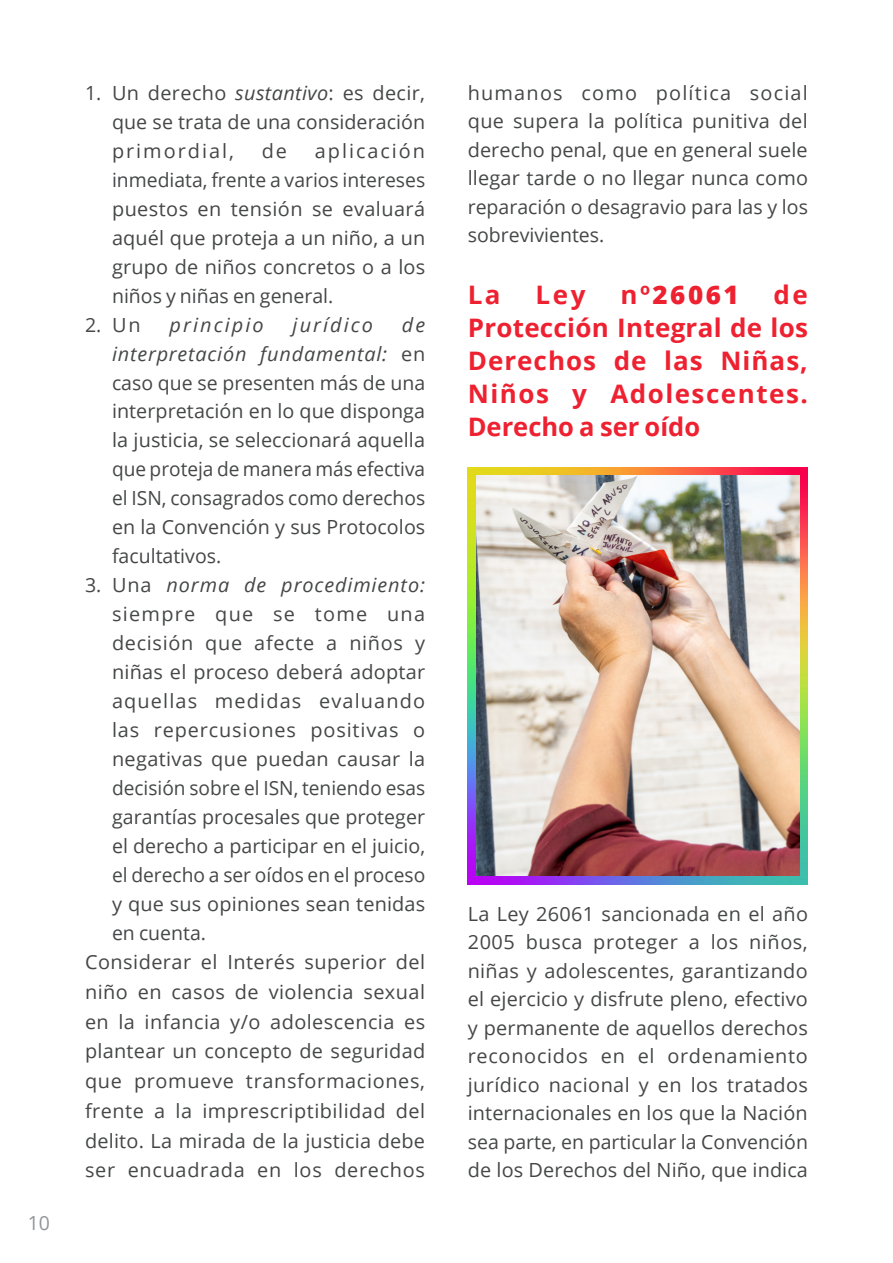
<style>
.page{position:relative;width:893px;height:1263px;background:#fff}
.page>*{position:absolute;margin:0;border:0;box-sizing:border-box;transform-origin:0 0}
.t1{font:700 25.5px/33px "Open Sans";letter-spacing:.04em;color:#ee2131;text-align:justify}
.t2{font:800 25.5px "Open Sans";letter-spacing:.095em;color:#ee2131}
.t3{font:19.5px/29px "Open Sans";letter-spacing:.005em;color:#454647;text-align:justify}
.t4{font:italic 19.5px "Open Sans";letter-spacing:.105em;color:#454647}
.t5{font:19.5px "Open Sans";color:#939598}
.s1{font-style:italic}
.s2{font-weight:700}
</style>
<div class="page">
<img style="left:468px;top:467px;width:340px;height:417px">
<img style="left:476px;top:476px;width:323px;height:400px">
<p class="t5" style="left:28px;top:1209px;width:24px">10</p>
<p class="t3" style="left:112px;top:78px;width:315px;text-indent:-27px">1. Un derecho <span class="s1">sustantivo</span>: es decir, que se trata de una consideración primordial,</p>
<p class="t3" style="left:112px;top:136px;width:315px;text-indent:203px">aplicación inmediata, frente a varios intereses puestos en tensión se evaluará aquél que proteja a un niño, a un grupo de niños concretos o a los niños y niñas en general.</p>
<p class="t3" style="left:85px;top:310px;width:57px">2. Un</p>
<p class="t4" style="left:170px;top:311px;width:96px">principio</p>
<p class="t4" style="left:293px;top:311px;width:82px">jurídico</p>
<p class="t3" style="left:262px;top:136px;width:27px">de</p>
<p class="t3" style="left:112px;top:310px;width:315px;text-indent:290px"><span class="s1">de interpretación fundamental:</span> en caso que se presenten más de una interpretación en lo que disponga la justicia, se seleccionará aquella que proteja de manera más efectiva el ISN, consagrados como derechos en la Convención y sus Protocolos facultativos.</p>
<p class="t3" style="left:112px;top:570px;width:315px;text-indent:-27px">3. Una <span class="s1">norma de procedimiento: </span>siempre que se tome una decisión que afecte a niños y niñas el proceso deberá adoptar aquellas medidas evaluando las repercusiones positivas o negativas que puedan causar la decisión sobre el ISN, teniendo esas garantías procesales que proteger el derecho a participar en el juicio, el derecho a ser oídos en el proceso y que sus opiniones sean tenidas en cuenta.</p>
<p class="t3" style="left:85px;top:947px;width:342px;line-height:29.7px">Considerar el Interés superior del niño en casos de violencia sexual en la infancia y/o adolescencia es plantear un concepto de seguridad que promueve transformaciones, frente a la imprescriptibilidad del delito. La mirada de la justicia debe ser encuadrada en los derechos</p>
<p class="t3" style="left:468px;top:78px;width:342px;line-height:28.5px">humanos como política social que supera la política punitiva del derecho penal, que en general suele llegar tarde o no llegar nunca como reparación o desagravio para las y los sobrevivientes.</p>
<p class="t1" style="left:468px;top:278px;width:342px;text-indent:306px">de Protección Integral de los Derechos de las Niñas, Niños y Adolescentes.<br>Derecho a ser oído</p>
<p class="t1" style="left:468px;top:278px;width:34px">La</p>
<p class="t1" style="left:536px;top:278px;width:51px">Ley</p>
<p class="t2" style="left:620px;top:275px;width:120px"><span class="s2">nº</span>26061</p>
<p class="t3" style="left:468px;top:899px;width:342px;line-height:28.5px">La Ley 26061 sancionada en el año 2005 busca proteger a los niños, niñas y adolescentes, garantizando el ejercicio y disfrute pleno, efectivo y permanente de aquellos derechos reconocidos en el ordenamiento jurídico nacional y en los tratados internacionales en los que la Nación sea parte, en particular la Convención de los Derechos del Niño, que indica</p>
</div>
